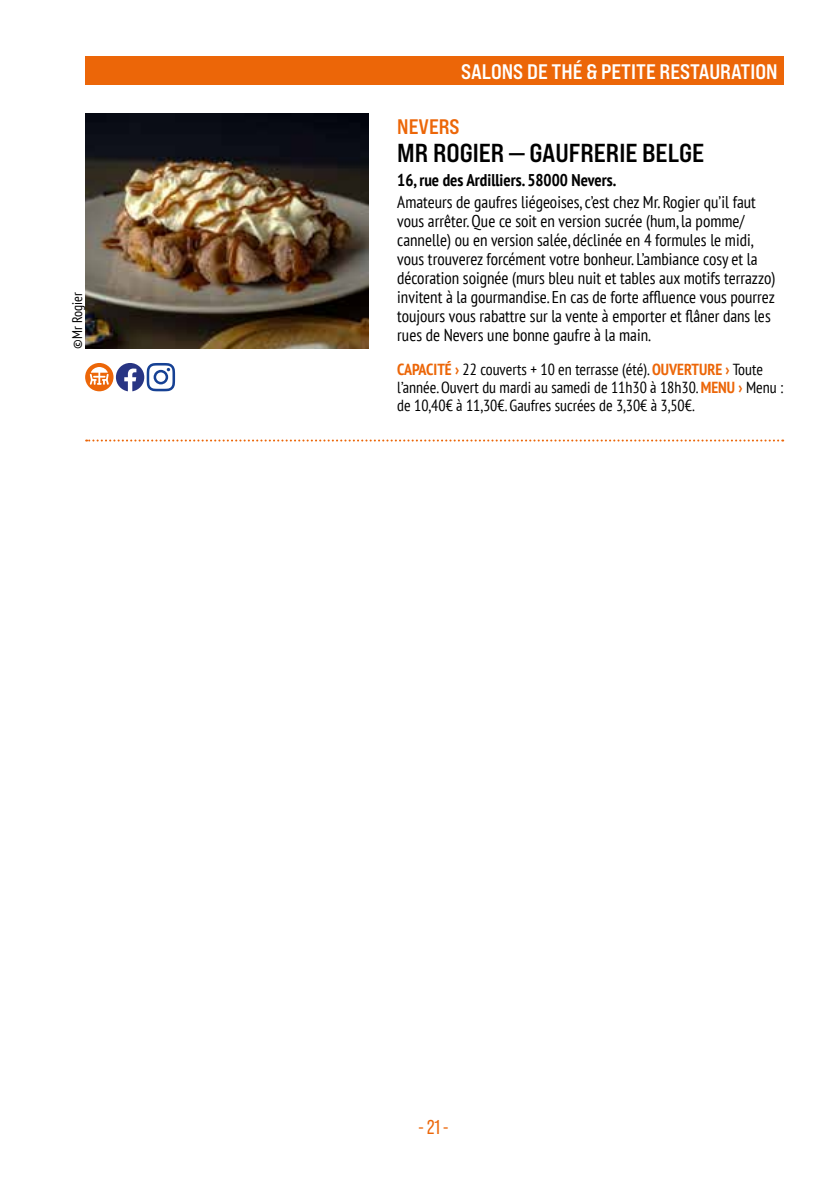
<style>
.page{position:relative;width:840px;height:1191px;background:#fff}
.page>*{position:absolute;margin:0;border:0;box-sizing:border-box;transform-origin:0 0}
.t1{font:26px "Bebas Neue Pro Exp Bd";color:#000}
.t2{font:21px "Bebas Neue Pro Exp Bd";color:#fff}
.t3{font:21px "Bebas Neue Pro Exp Bd";color:#ec6608}
.t4{font:20px "Bebas Neue Pro";color:#ec6608}
.t5{font:condensed 17px/19px "PT Sans";color:#000}
.t6{font:700 condensed 17px "PT Sans";color:#000}
.t7{font:condensed 16px/18px "PT Sans";color:#000}
.t8{font:condensed 14px "PT Sans";color:#000}
.s1{font-weight:700;color:#ec6608}
</style>
<div class="page">
<div style="left:85px;top:57px;width:697px;height:28px;background:#ec6608"></div>
<img style="left:85px;top:113px;width:284px;height:236px">
<svg style="left:86px;top:439px;width:696px;height:2px"></svg>
<div style="left:85px;top:363px;width:28px;height:28px;background:#ec6608;border-radius:50%"></div>
<svg style="left:90px;top:367px;width:19px;height:18px"></svg>
<svg style="left:116px;top:363px;width:59px;height:28px"></svg>
<p class="t8" style="left:68px;top:349px;width:58px;rotate:-90deg">©Mr Rogier</p>
<p class="t2" style="left:461px;top:59px;width:318px">SALONS DE THÉ &amp; PETITE RESTAURATION</p>
<p class="t3" style="left:397px;top:114px;width:64px">NEVERS</p>
<h1 class="t1" style="left:397px;top:136px;width:308px">MR ROGIER — GAUFRERIE BELGE</h1>
<p class="t6" style="left:397px;top:169px;width:220px">16, rue des Ardilliers. 58000 Nevers.</p>
<p class="t5" style="left:397px;top:192px;width:379px">Amateurs de gaufres liégeoises, c’est chez Mr. Rogier qu’il faut vous arrêter. Que ce soit en version sucrée (hum, la pomme/ cannelle) ou en version salée, déclinée en 4 formules le midi, vous trouverez forcément votre bonheur. L’ambiance cosy et la décoration soignée (murs bleu nuit et tables aux motifs terrazzo) invitent à la gourmandise. En cas de forte affluence vous pourrez toujours vous rabattre sur la vente à emporter et flâner dans les rues de Nevers une bonne gaufre à la main.</p>
<p class="t7" style="left:397px;top:360px;width:387px"><span class="s1">CAPACITÉ ›</span> 22 couverts + 10 en terrasse (été). <span class="s1">OUVERTURE ›</span> Toute l’année. Ouvert du mardi au samedi de 11h30 à 18h30. <span class="s1">MENU ›</span> Menu : de 10,40€ à 11,30€. Gaufres sucrées de 3,30€ à 3,50€.</p>
<p class="t4" style="left:418px;top:1116px;width:32px">- 21 -</p>
</div>
